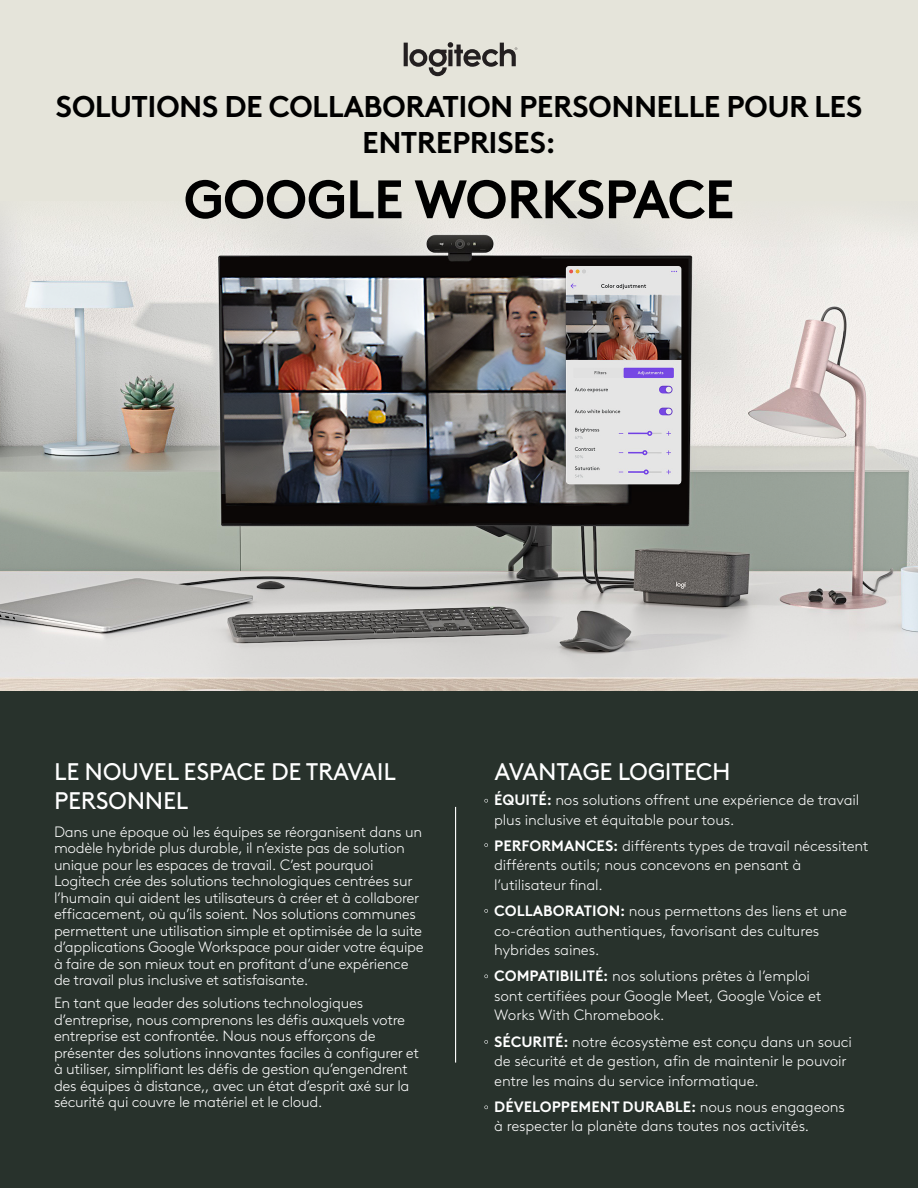
<style>
.page{position:relative;width:918px;height:1188px;background:#fff}
.page>*{position:absolute;margin:0;border:0;box-sizing:border-box;transform-origin:0 0}
.Subhead_2{font:700 54px "Brown Logitech Pan";letter-spacing:-.02em;color:#000}
.Subhead_2-2{font:700 30px/36px "Brown Logitech Pan";letter-spacing:-.02em;color:#000;text-align:center}
.Body_1{font:24px/28.8px "Brown Logitech Pan";letter-spacing:-.015em;color:#fff}
.Body_1-2{font:300 15px/16.5px "Brown Logitech Pan";letter-spacing:-.02em;color:#fff}
.s1{font-weight:700}
</style>
<div class="page">
<img style="left:0;top:247px;width:918px;height:445px">
<div style="left:0;top:0;width:918px;height:201px;background:#e5e4da"></div>
<div style="left:0;top:185px;width:918px;height:62px;background:#e5e4dc"></div>
<div style="left:0;top:692px;width:918px;height:496px;background:#28322c"></div>
<svg style="left:404px;top:42px;width:113px;height:34px"></svg>
<svg style="left:484px;top:909px;width:4px;height:4px"></svg>
<svg style="left:484px;top:974px;width:4px;height:4px"></svg>
<svg style="left:484px;top:1105px;width:4px;height:4px"></svg>
<svg style="left:484px;top:1040px;width:4px;height:4px"></svg>
<hr style="left:455px;top:807px;width:1px;height:256px;background:#fff">
<svg style="left:484px;top:799px;width:4px;height:4px"></svg>
<svg style="left:484px;top:843px;width:4px;height:4px"></svg>
<p class="Subhead_2-2" style="left:56px;top:86px;width:808px">SOLUTIONS DE COLLABORATION PERSONNELLE POUR LES<br>ENTREPRISES:</p>
<p class="Subhead_2" style="left:183px;top:158px;width:553px">GOOGLE WORKSPACE</p>
<p class="Body_1" style="left:54px;top:755px;width:343px">LE NOUVEL ESPACE DE TRAVAIL<br>PERSONNEL</p>
<p class="Body_1" style="left:494px;top:755px;width:238px">AVANTAGE LOGITECH</p>
<p class="Body_1-2" style="left:494px;top:789px;width:367px;line-height:19.5px"><span class="s1">ÉQUITÉ:</span> nos solutions offrent une expérience de travail plus inclusive et équitable pour tous.</p>
<p class="Body_1-2" style="left:494px;top:835px;width:376px;line-height:19.5px"><span class="s1">PERFORMANCES:</span> différents types de travail nécessitent différents outils; nous concevons en pensant à l’utilisateur final.</p>
<p class="Body_1-2" style="left:494px;top:900px;width:354px;line-height:19.5px"><span class="s1">COLLABORATION:</span> nous permettons des liens et une co-création authentiques, favorisant des cultures hybrides saines.</p>
<p class="Body_1-2" style="left:494px;top:965px;width:329px;line-height:19.5px"><span class="s1">COMPATIBILITÉ:</span> nos solutions prêtes à l’emploi sont certifiées pour Google Meet, Google Voice et<br>Works With Chromebook.</p>
<p class="Body_1-2" style="left:494px;top:1031px;width:359px;line-height:19.5px"><span class="s1">SÉCURITÉ:</span> notre écosystème est conçu dans un souci de sécurité et de gestion, afin de maintenir le pouvoir entre les mains du service informatique.</p>
<p class="Body_1-2" style="left:494px;top:1096px;width:352px;line-height:19.5px"><span class="s1">DÉVELOPPEMENT DURABLE:</span> nous nous engageons à respecter la planète dans toutes nos activités.</p>
<p class="Body_1-2" style="left:54px;top:822px;width:371px">Dans une époque où les équipes se réorganisent dans un modèle hybride plus durable, il n’existe pas de solution unique pour les espaces de travail. C’est pourquoi Logitech crée des solutions technologiques centrées sur l’humain qui aident les utilisateurs à créer et à collaborer efficacement, où qu’ils soient. Nos solutions communes permettent une utilisation simple et optimisée de la suite d’applications Google Workspace pour aider votre équipe à faire de son mieux tout en profitant d’une expérience de travail plus inclusive et satisfaisante.</p>
<p class="Body_1-2" style="left:54px;top:994px;width:367px">En tant que leader des solutions technologiques d’entreprise, nous comprenons les défis auxquels votre entreprise est confrontée. Nous nous efforçons de présenter des solutions innovantes faciles à configurer et à utiliser, simplifiant les défis de gestion qu’engendrent des équipes à distance,, avec un état d’esprit axé sur la sécurité qui couvre le matériel et le cloud.</p>
</div>
